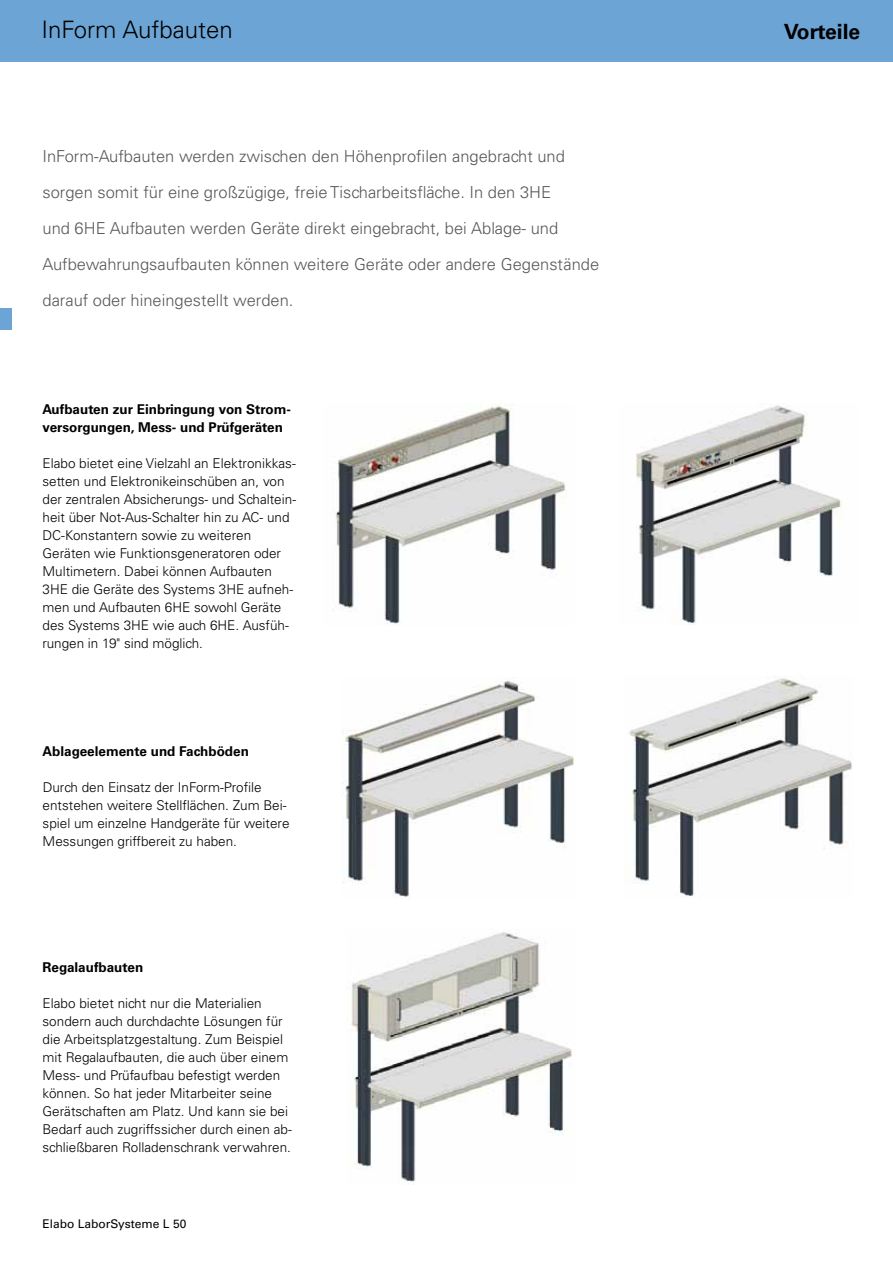
<style>
.page{position:relative;width:893px;height:1263px;background:#fff}
.page>*{position:absolute;margin:0;border:0;box-sizing:border-box;transform-origin:0 0}
.t1{font:300 24px "Univers LT Std";color:#000}
.t2{font:700 21px "Univers LT Std";color:#000}
.t3{font:300 16.5px/36px "Univers LT Std";color:#58585a}
.t4{font:300 13.5px/18px "Univers LT Std";color:#000}
.t5{font:700 13.5px/18px "Univers LT Std";color:#000}
.t6{font:12px "Univers LT Std";color:#000}
</style>
<div class="page">
<div style="left:0;top:0;width:893px;height:62px;background:#6ca5d5"></div>
<div style="left:0;top:308px;width:12px;height:22px;background:#6ca5d5"></div>
<img style="left:636px;top:405px;width:207px;height:219px">
<img style="left:333px;top:405px;width:233px;height:220px">
<img style="left:629px;top:678px;width:223px;height:218px">
<img style="left:342px;top:681px;width:232px;height:217px">
<img style="left:351px;top:932px;width:221px;height:252px">
<h1 class="t1" style="left:41px;top:15px;width:193px">InForm Aufbauten</h1>
<p class="t3" style="left:43px;top:138px;width:558px">InForm-Aufbauten werden zwischen den Höhenprofilen angebracht und sorgen somit für eine großzügige, freie Tischarbeitsfläche. In den 3HE<br>und 6HE Aufbauten werden Geräte direkt eingebracht, bei Ablage- und Aufbewahrungsaufbauten können weitere Geräte oder andere Gegenstände darauf oder hineingestellt werden.</p>
<p class="t5" style="left:43px;top:400px;width:250px">Aufbauten zur Einbringung von Strom&shy;versorgungen, Mess- und Prüfgeräten</p>
<p class="t4" style="left:43px;top:454px;width:255px">Elabo bietet eine Vielzahl an Elektronikkas&shy;setten und Elektronikeinschüben an, von der zentralen Absicherungs- und Schaltein&shy;heit über Not-Aus-Schalter hin zu AC- und DC-Konstantern sowie zu weiteren Geräten wie Funktionsgeneratoren oder Multimetern. Dabei können Aufbauten 3HE die Geräte des Systems 3HE aufneh&shy;men und Aufbauten 6HE sowohl Geräte des Systems 3HE wie auch 6HE. Ausfüh&shy;rungen in 19" sind möglich.</p>
<p class="t5" style="left:43px;top:742px;width:208px">Ablageelemente und Fachböden</p>
<p class="t4" style="left:43px;top:778px;width:249px">Durch den Einsatz der InForm-Profile entstehen weitere Stellflächen. Zum Bei&shy;spiel um einzelne Handgeräte für weitere Messungen griffbereit zu haben.</p>
<p class="t5" style="left:43px;top:958px;width:102px">Regalaufbauten</p>
<p class="t4" style="left:43px;top:994px;width:251px">Elabo bietet nicht nur die Materialien sondern auch durchdachte Lösungen für die Arbeitsplatzgestaltung. Zum Beispiel mit Regalaufbauten, die auch über einem Mess- und Prüfaufbau befestigt werden können. So hat jeder Mitarbeiter seine Gerätschaften am Platz. Und kann sie bei Bedarf auch zugriffssicher durch einen ab&shy;schließbaren Rolladenschrank verwahren.</p>
<p class="t6" style="left:43px;top:1217px;width:145px">Elabo LaborSysteme L 50</p>
<h2 class="t2" style="left:784px;top:19px;width:78px">Vorteile</h2>
</div>
